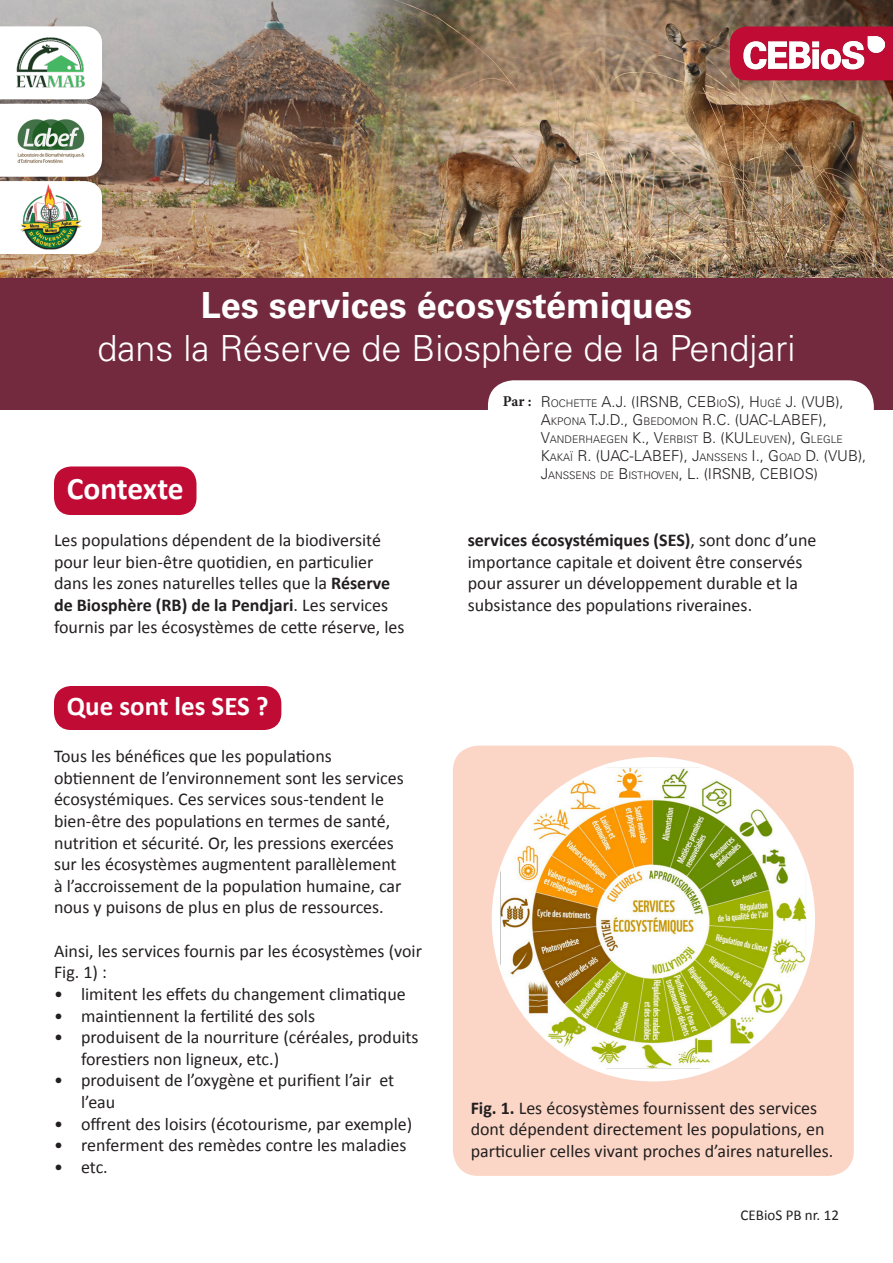
<style>
.page{position:relative;width:893px;height:1263px;background:#fff}
.page>*{position:absolute;margin:0;border:0;box-sizing:border-box;transform-origin:0 0}
.t1{font:300 36px "Univers LT Std";color:#fff}
.t2{font:700 36px "Univers LT Std";color:#fff}
.Titre_1{font:700 31.5px "Calibri";letter-spacing:-.01em;color:#fff}
.Titre_1-2{font:700 27px "Calibri";color:#fff}
.Texte_de_base__PB{font:18px/21.6px "Calibri";color:#231f20}
.t3{font:300 15px/18px "Univers LT Std";color:#231f20}
.Texte_de_base__PB-2{font:15px "Calibri";color:#231f20}
.t4{font:700 15px "Minion Pro";color:#231f20}
.t5{font:300 10.5px "Univers LT Std";color:#231f20}
.s1{font-weight:700}
.s2{font-style:inherit}
.s3{font-size:10.5px}
.s4{font-size:15px}
</style>
<div class="page">
<img style="left:0;top:0;width:893px;height:278px">
<div style="left:453px;top:745px;width:401px;height:431px;background:#fbd6c6;border-radius:26px"></div>
<div style="left:492px;top:757px;width:323px;height:324px;background:#fff;border-radius:50%"></div>
<img style="left:500px;top:768px;width:307px;height:300px">
<svg style="left:718px;top:1050px;width:23px;height:15px"></svg>
<div style="left:0;top:278px;width:893px;height:132px;background:#73293e"></div>
<img style="left:0;top:26px;width:102px;height:228px">
<img style="left:16px;top:38px;width:70px;height:50px">
<div style="left:730px;top:27px;width:163px;height:53px;background:#c00b35"></div>
<img style="left:743px;top:36px;width:141px;height:34px">
<div style="left:54px;top:686px;width:227px;height:44px;background:#c00b35;border-radius:17px"></div>
<div style="left:54px;top:466px;width:142px;height:49px;background:#c00b35;border-radius:17px"></div>
<div style="left:488px;top:380px;width:386px;height:115px;background:#fff;border-radius:26px"></div>
<p class="t2" style="left:201px;top:284px;width:493px">Les services écosystémiques</p>
<p class="t1" style="left:97px;top:327px;width:700px">dans la Réserve de Biosphère de la Pendjari</p>
<p class="Titre_1" style="left:67px;top:469px;width:118px">Contexte</p>
<p class="Texte_de_base__PB" style="left:54px;top:528px;width:352px">Les populations dépendent de la biodiversité pour leur bien-être quotidien, en particulier dans les zones naturelles telles que la <span class="s1">Réserve de Biosphère (RB) de la Pendjari</span>. Les services fournis par les écosystèmes de cette réserve, les</p>
<p class="Titre_1-2" style="left:67px;top:689px;width:203px">Que sont les SES ?</p>
<p class="Texte_de_base__PB" style="left:54px;top:745px;width:351px">Tous les bénéfices que les populations obtiennent de l’environnement sont les services écosystémiques. Ces services sous-tendent le bien-être des populations en termes de santé, nutrition et sécurité. Or, les pressions exercées sur les écosystèmes augmentent parallèlement à l’accroissement de la population humaine, car nous y puisons de plus en plus de ressources.</p>
<p class="Texte_de_base__PB" style="left:54px;top:939px;width:369px">Ainsi, les services fournis par les écosystèmes (voir<br>Fig. 1) :</p>
<p class="Texte_de_base__PB" style="left:54px;top:982px;width:353px">• limitent les effets du changement climatique</p>
<p class="Texte_de_base__PB" style="left:54px;top:1004px;width:263px">• maintiennent la fertilité des sols</p>
<p class="Texte_de_base__PB" style="left:81px;top:1025px;width:339px;text-indent:-27px">• produisent de la nourriture (céréales, produits forestiers non ligneux, etc.)</p>
<p class="Texte_de_base__PB" style="left:81px;top:1069px;width:315px;text-indent:-27px">• produisent de l’oxygène et purifient l’air et l’eau</p>
<p class="Texte_de_base__PB" style="left:54px;top:1112px;width:360px">• offrent des loisirs (écotourisme, par exemple)</p>
<p class="Texte_de_base__PB" style="left:54px;top:1133px;width:354px">• renferment des remèdes contre les maladies</p>
<p class="Texte_de_base__PB" style="left:54px;top:1155px;width:55px">• etc.</p>
<p class="t4" style="left:503px;top:391px;width:30px">Par :</p>
<p class="t3" style="left:541px;top:393px;width:304px"><span class="s2">R</span><span class="s3">OCHETTE</span> A.J. (IRSNB, CEB<span class="s3">IO</span>S), <span class="s2">H</span> <span class="s3">UGÉ</span> J. (VUB),<br><span class="s2">A</span><span class="s3">KPONA</span> T.J.D., <span class="s2">G</span> <span class="s3">BEDOMON</span> R.C. (UAC-LABEF),</p>
<p class="t5" style="left:541px;top:433px;width:304px"><span class="s4">V</span>ANDERHAEGEN <span class="s4">K.,</span> <span class="s4">V</span>ERBIST <span class="s4">B. (KUL</span>EUVEN<span class="s4">),</span> <span class="s4">G</span> LEGLE</p>
<p class="t3" style="left:541px;top:447px;width:327px"><span class="s2">K</span><span class="s3">AKAÏ</span> R. (UAC-LABEF), <span class="s2">J</span><span class="s3">ANSSENS</span> I., <span class="s2">G</span> <span class="s3">OAD</span> D. (VUB),</p>
<p class="t5" style="left:541px;top:469px;width:279px"><span class="s4">J</span>ANSSENS DE <span class="s4">B</span> ISTHOVEN<span class="s4">, L. (IRSNB, CEBIOS)</span></p>
<p class="Texte_de_base__PB" style="left:468px;top:528px;width:350px"><span class="s1">services écosystémiques (SES)</span>, sont donc d’une importance capitale et doivent être conservés pour assurer un développement durable et la subsistance des populations riveraines.</p>
<p class="Texte_de_base__PB" style="left:471px;top:1096px;width:364px"><span class="s1">Fig. 1.</span> Les écosystèmes fournissent des services dont dépendent directement les populations, en particulier celles vivant proches d’aires naturelles.</p>
<p class="Texte_de_base__PB-2" style="left:741px;top:1206px;width:100px">CEBioS PB nr. 12</p>
</div>
